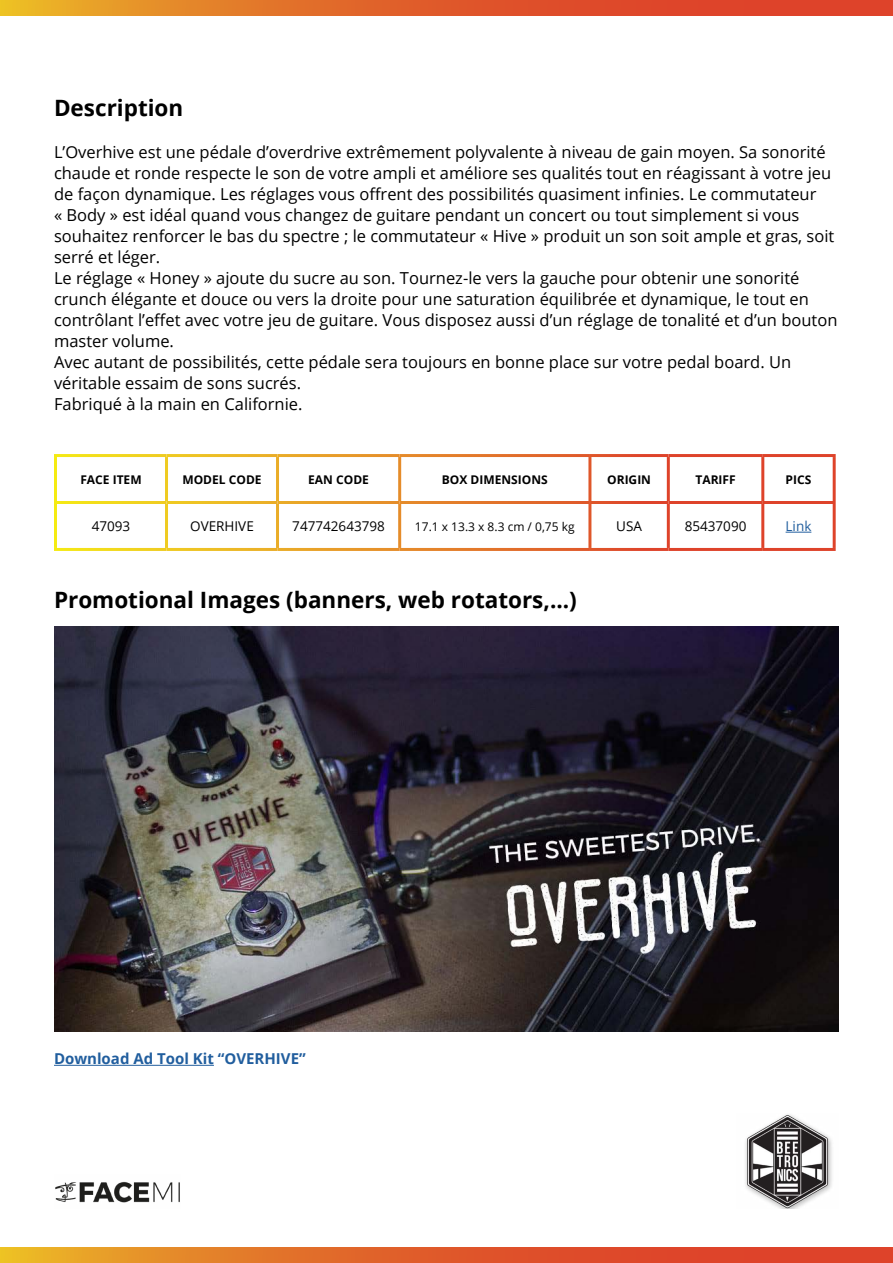
<style>
.page{position:relative;width:893px;height:1263px;background:#fff}
.page>*{position:absolute;margin:0;border:0;box-sizing:border-box;transform-origin:0 0}
.t1{font:700 22.5px "Open Sans";color:#000}
.t2{font:16.5px/21px "Open Sans";color:#000}
.t3{font:700 15px "Open Sans";color:#215e9e}
.t4{font:13.5px "Open Sans";color:#000}
.t5{font:13.5px "Open Sans";color:#215e9e}
.t6{font:700 12px "Open Sans";color:#000}
.t7{font:12px "Open Sans";color:#000}
</style>
<div class="page">
<img style="left:745px;top:1114px;width:87px;height:95px">
<svg style="left:0;top:0;width:893px;height:16px;background:#e16629"></svg>
<svg style="left:0;top:1247px;width:893px;height:16px;background:#e16629"></svg>
<img style="left:55px;top:1181px;width:125px;height:22px">
<svg style="left:786px;top:532px;width:25px;height:1px"></svg>
<img style="left:54px;top:627px;width:785px;height:404px">
<hr style="left:54px;top:1065px;width:160px;height:1px;background:#215e9e">
<h1 class="t1" style="left:54px;top:92px;width:131px">Description</h1>
<p class="t2" style="left:54px;top:141px;width:785px">L’Overhive est une pédale d’overdrive extrêmement polyvalente à niveau de gain moyen. Sa sonorité chaude et ronde respecte le son de votre ampli et améliore ses qualités tout en réagissant à votre jeu de façon dynamique. Les réglages vous offrent des possibilités quasiment infinies. Le commutateur<br>« Body » est idéal quand vous changez de guitare pendant un concert ou tout simplement si vous souhaitez renforcer le bas du spectre ; le commutateur « Hive » produit un son soit ample et gras, soit serré et léger.<br>Le réglage « Honey » ajoute du sucre au son. Tournez-le vers la gauche pour obtenir une sonorité crunch élégante et douce ou vers la droite pour une saturation équilibrée et dynamique, le tout en contrôlant l’effet avec votre jeu de guitare. Vous disposez aussi d’un réglage de tonalité et d’un bouton master volume.<br>Avec autant de possibilités, cette pédale sera toujours en bonne place sur votre pedal board. Un véritable essaim de sons sucrés.<br>Fabriqué à la main en Californie.</p>
<p class="t6" style="left:80px;top:471px;width:63px">FACE ITEM</p>
<p class="t6" style="left:182px;top:471px;width:81px">MODEL CODE</p>
<p class="t6" style="left:308px;top:471px;width:62px">EAN CODE</p>
<p class="t6" style="left:442px;top:471px;width:107px">BOX DIMENSIONS</p>
<p class="t6" style="left:607px;top:471px;width:45px">ORIGIN</p>
<p class="t6" style="left:695px;top:471px;width:42px">TARIFF</p>
<p class="t6" style="left:786px;top:471px;width:27px">PICS</p>
<p class="t4" style="left:92px;top:517px;width:40px">47093</p>
<p class="t4" style="left:190px;top:517px;width:65px">OVERHIVE</p>
<p class="t4" style="left:292px;top:517px;width:94px">747742643798</p>
<p class="t7" style="left:415px;top:518px;width:161px">17.1 x 13.3 x 8.3 cm / 0,75 kg</p>
<p class="t4" style="left:616px;top:517px;width:27px">USA</p>
<p class="t4" style="left:685px;top:517px;width:63px">85437090</p>
<p class="t5" style="left:786px;top:517px;width:27px">Link</p>
<h1 class="t1" style="left:54px;top:584px;width:524px">Promotional Images (banners, web rotators,...)</h1>
<p class="t3" style="left:54px;top:1048px;width:253px">Download Ad Tool Kit “OVERHIVE”</p>
</div>
